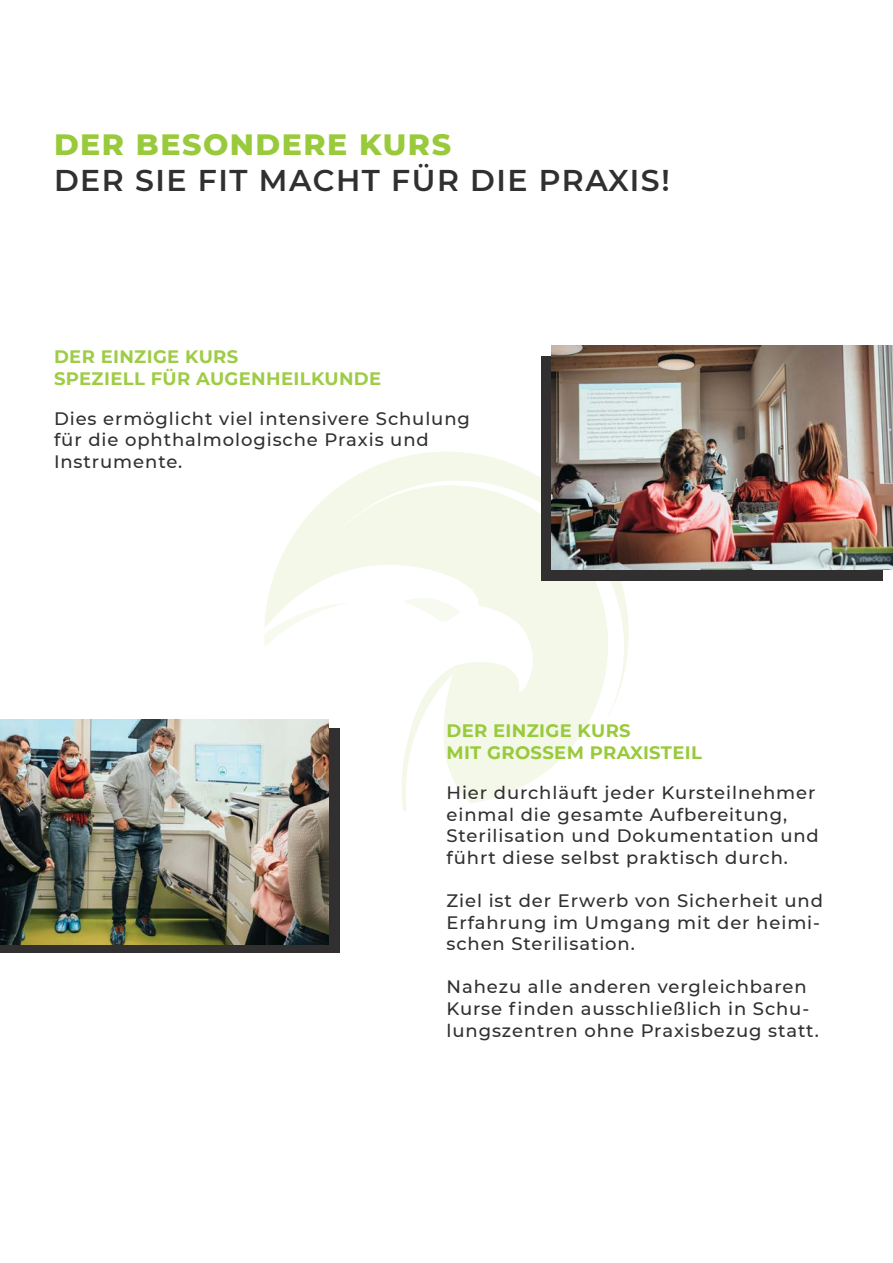
<style>
.page{position:relative;width:893px;height:1263px;background:#fff}
.page>*{position:absolute;margin:0;border:0;box-sizing:border-box;transform-origin:0 0}
.t1{font:600 30px "Montserrat";letter-spacing:.05em;color:#312f30}
.t2{font:800 30px "Montserrat";letter-spacing:.05em;color:#99ca3b}
.t3{font:500 18px/21.6px "Montserrat";letter-spacing:.05em;color:#312f30}
.t4{font:700 18px/21.6px "Montserrat";letter-spacing:.02em;color:#9ecc44}
.t5{font:700 18px/21.6px "Montserrat";letter-spacing:.02em;color:#99ca3b}
</style>
<div class="page">
<svg style="left:264px;top:452px;width:365px;height:359px"></svg>
<div style="left:541px;top:356px;width:342px;height:224px;background:#312f30"></div>
<img style="left:551px;top:346px;width:342px;height:224px">
<div style="left:0;top:728px;width:340px;height:224px;background:#312f30"></div>
<img style="left:0;top:720px;width:329px;height:224px">
<h1 class="t2" style="left:54px;top:122px;width:399px">DER BESONDERE KURS</h1>
<h1 class="t1" style="left:54px;top:159px;width:617px">DER SIE FIT MACHT FÜR DIE PRAXIS!</h1>
<p class="t4" style="left:54px;top:345px;width:329px">DER EINZIGE KURS<br>SPEZIELL FÜR AUGENHEILKUNDE</p>
<p class="t3" style="left:54px;top:407px;width:417px">Dies ermöglicht viel intensivere Schulung für die ophthalmologische Praxis und<br>Instrumente.</p>
<p class="t5" style="left:446px;top:719px;width:257px">DER EINZIGE KURS<br>MIT GROSSEM PRAXISTEIL</p>
<p class="t3" style="left:446px;top:781px;width:374px">Hier durchläuft jeder Kursteilnehmer einmal die gesamte Aufbereitung, Sterilisation und Dokumentation und führt diese selbst praktisch durch.</p>
<p class="t3" style="left:446px;top:889px;width:378px">Ziel ist der Erwerb von Sicherheit und<br>Erfahrung im Umgang mit der heimi&shy;schen Sterilisation.</p>
<p class="t3" style="left:446px;top:975px;width:374px">Nahezu alle anderen vergleichbaren<br>Kurse finden ausschließlich in Schu&shy;lungszentren ohne Praxisbezug statt.</p>
</div>
